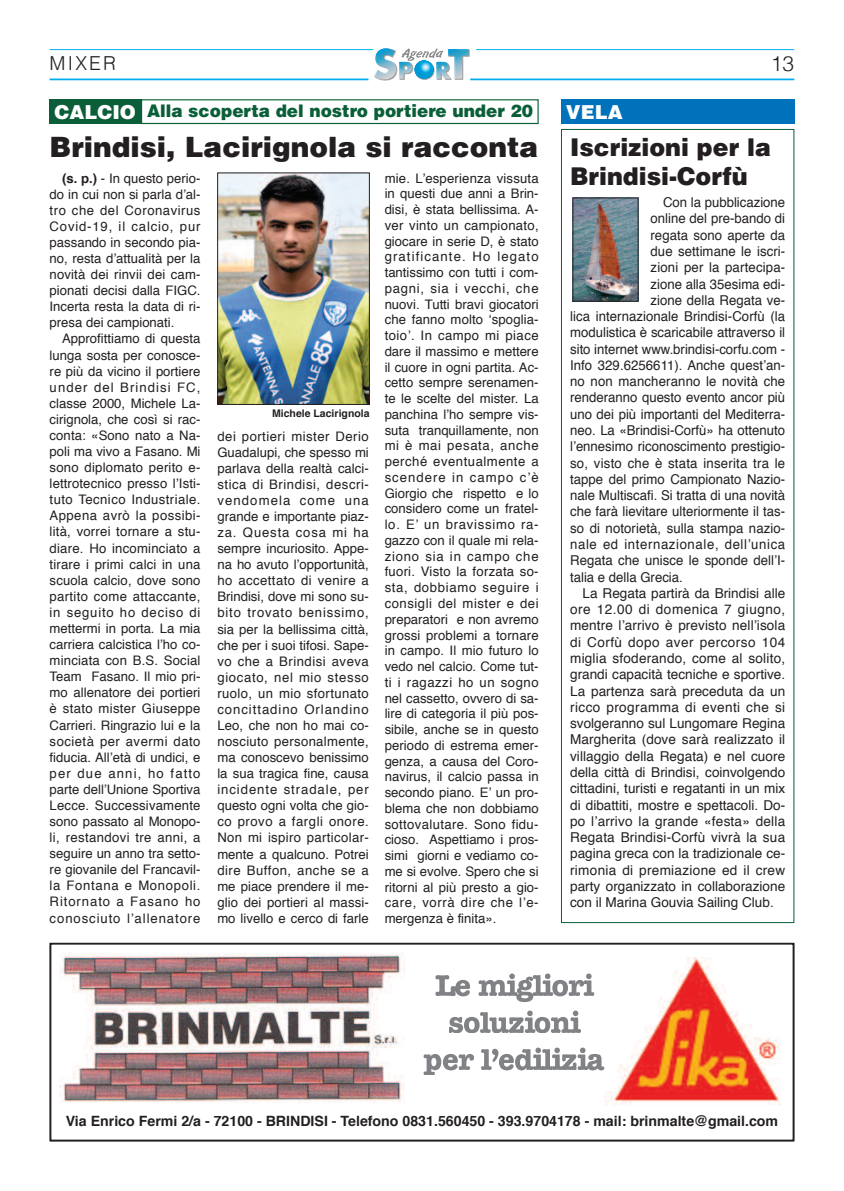
<style>
.page{position:relative;width:844px;height:1191px;background:#fff}
.page>*{position:absolute;margin:0;border:0;box-sizing:border-box;transform-origin:0 0}
.t1{font:900 28px "Helvetica";color:#231f20}
.t2{font:900 24.5px/29.4px "Helvetica";color:#231f20}
.t3{font:300 21px "Helvetica";color:#231f20}
.t4{font:300 19.25px "Helvetica";letter-spacing:.11em;color:#231f20}
.t5{font:900 19.25px "Helvetica";color:#fff}
.t6{font:900 17.32px "Helvetica";color:#0a5f38}
.t7{font:700 14.17px "Helvetica";color:#231f20}
.t8{font:13.65px "Helvetica";color:#231f20}
.t9{font:13.65px "Helvetica";letter-spacing:.02em;color:#231f20}
.t10{font:13.65px "Helvetica";letter-spacing:.03em;color:#231f20}
.t11{font:13.65px "Helvetica";letter-spacing:.045em;color:#231f20}
.t12{font:13.65px "Helvetica";letter-spacing:.035em;color:#231f20}
.t13{font:13.12px/16.1px "Helvetica";color:#231f20;text-align:justify}
.t14{font:700 10.5px "Helvetica";color:#231f20}
.s1{font-size:19.25px;color:#fff}
.s2{font-weight:700}
</style>
<div class="page">
<hr style="left:470px;top:78px;width:324px;height:2px;background:#00aeef">
<hr style="left:50px;top:78px;width:318px;height:2px;background:#00aeef">
<hr style="left:476px;top:49px;width:318px;height:1px;background:#00aeef">
<hr style="left:50px;top:49px;width:323px;height:1px;background:#00aeef">
<svg style="left:374px;top:48px;width:95px;height:32px"></svg>
<div style="left:50px;top:99px;width:92px;height:25px;background:#0a5f38"></div>
<img style="left:219px;top:175px;width:148px;height:228px">
<div style="left:217px;top:173px;width:152px;height:232px;border:1px solid #231f20"></div>
<div style="left:141px;top:99px;width:397px;height:25px;border:1px solid #0a5f38"></div>
<div style="left:50px;top:943px;width:744px;height:198px;border:2px solid #231f20"></div>
<img style="left:604px;top:957px;width:177px;height:148px">
<svg style="left:435px;top:975px;width:72px;height:21px"></svg>
<svg style="left:449px;top:1012px;width:70px;height:21px"></svg>
<svg style="left:423px;top:1049px;width:68px;height:26px"></svg>
<img style="left:60px;top:953px;width:345px;height:150px">
<div style="left:561px;top:99px;width:233px;height:25px;background:#0072bc"></div>
<div style="left:561px;top:129px;width:233px;height:794px;border:1px solid #0a5f38"></div>
<img style="left:574px;top:200px;width:62px;height:99px">
<div style="left:572px;top:198px;width:66px;height:103px;border:1px solid #231f20"></div>
<h3 class="t4" style="left:50px;top:56px;width:68px">MIXER</h3>
<h3 class="t3" style="left:770px;top:55px;width:25px">13</h3>
<h3 class="t6" style="left:55px;top:101px;width:480px"><span class="s1">CALCIO</span> Alla scoperta del nostro portiere under 20</h3>
<h1 class="t1" style="left:50px;top:130px;width:490px">Brindisi, Lacirignola si racconta</h1>
<p class="t13" style="left:50px;top:171px;width:152px;text-indent:12px"><span class="s2">(s. p.)</span> - In questo perio&shy;do in cui non si parla d’al&shy;tro che del Coronavirus Covid-19, il calcio, pur passando in secondo pia&shy;no, resta d’attualità per la novità dei rinvii dei cam&shy;pionati decisi dalla FIGC.<br>Incerta resta la data di ri&shy;presa dei campionati.</p>
<p class="t13" style="left:50px;top:332px;width:152px;text-indent:12px">Approfittiamo di questa lunga sosta per conosce&shy;re più da vicino il portiere under del Brindisi FC, classe 2000, Michele La&shy;cirignola, che così si rac&shy;conta: «Sono nato a Na&shy;poli ma vivo a Fasano. Mi sono diplomato perito e&shy;lettrotecnico presso l’Isti&shy;tuto Tecnico Industriale.<br>Appena avrò la possibi&shy;lità, vorrei tornare a stu&shy;diare. Ho incominciato a tirare i primi calci in una scuola calcio, dove sono partito come attaccante, in seguito ho deciso di mettermi in porta. La mia carriera calcistica l’ho co&shy;minciata con B.S. Social Team Fasano. Il mio pri&shy;mo allenatore dei portieri è stato mister Giuseppe Carrieri. Ringrazio lui e la società per avermi dato fiducia. All’età di undici, e per due anni, ho fatto parte dell’Unione Sportiva Lecce. Successivamente sono passato al Monopo&shy;li, restandovi tre anni, a seguire un anno tra setto&shy;re giovanile del Francavil&shy;la Fontana e Monopoli.<br>Ritornato a Fasano ho conosciuto l’allenatore</p>
<p class="t13" style="left:384px;top:171px;width:155px">mie. L’esperienza vissuta in questi due anni a Brin&shy;disi, è stata bellissima. A&shy;ver vinto un campionato, giocare in serie D, è stato gratificante. Ho legato tantissimo con tutti i com&shy;pagni, sia i vecchi, che nuovi. Tutti bravi giocatori che fanno molto ‘spoglia&shy;toio’. In campo mi piace dare il massimo e mettere il cuore in ogni partita. Ac&shy;cetto sempre serenamen&shy;te le scelte del mister. La panchina l’ho sempre vis&shy;suta tranquillamente, non mi è mai pesata, anche perché eventualmente a scendere in campo c’è Giorgio che rispetto e lo considero come un fratel&shy;lo. E’ un bravissimo ra&shy;gazzo con il quale mi rela&shy;ziono sia in campo che fuori. Visto la forzata so&shy;sta, dobbiamo seguire i consigli del mister e dei preparatori e non avremo grossi problemi a tornare in campo. Il mio futuro lo vedo nel calcio. Come tut&shy;ti i ragazzi ho un sogno nel cassetto, ovvero di sa&shy;lire di categoria il più pos&shy;sibile, anche se in questo periodo di estrema emer&shy;genza, a causa del Coro&shy;navirus, il calcio passa in secondo piano. E’ un pro&shy;blema che non dobbiamo sottovalutare. Sono fidu&shy;cioso. Aspettiamo i pros&shy;simi giorni e vediamo co&shy;me si evolve. Spero che si ritorni al più presto a gio&shy;care, vorrà dire che l’e&shy;mergenza è finita».</p>
<p class="t14" style="left:272px;top:409px;width:99px">Michele Lacirignola</p>
<p class="t13" style="left:217px;top:429px;width:153px">dei portieri mister Derio Guadalupi, che spesso mi parlava della realtà calci&shy;stica di Brindisi, descri&shy;vendomela come una grande e importante piaz&shy;za. Questa cosa mi ha sempre incuriosito. Appe&shy;na ho avuto l’opportunità, ho accettato di venire a Brindisi, dove mi sono su&shy;bito trovato benissimo, sia per la bellissima città, che per i suoi tifosi. Sape&shy;vo che a Brindisi aveva giocato, nel mio stesso ruolo, un mio sfortunato concittadino Orlandino Leo, che non ho mai co&shy;nosciuto personalmente, ma conoscevo benissimo la sua tragica fine, causa incidente stradale, per questo ogni volta che gio&shy;co provo a fargli onore.<br>Non mi ispiro particolar&shy;mente a qualcuno. Potrei dire Buffon, anche se a me piace prendere il me&shy;glio dei portieri al massi&shy;mo livello e cerco di farle</p>
<h3 class="t5" style="left:566px;top:105px;width:58px">VELA</h3>
<h2 class="t2" style="left:570px;top:133px;width:202px">Iscrizioni per la<br>Brindisi-Corfù</h2>
<p class="t8" style="left:662px;top:197px;width:124px">Con la pubblicazione</p>
<p class="t8" style="left:650px;top:213px;width:136px">online del pre-bando di</p>
<p class="t8" style="left:650px;top:229px;width:136px">regata sono aperte da</p>
<p class="t8" style="left:650px;top:245px;width:136px">due settimane le iscri-</p>
<p class="t8" style="left:650px;top:262px;width:136px">zioni per la partecipa-</p>
<p class="t8" style="left:650px;top:278px;width:136px">zione alla 35esima edi-</p>
<p class="t8" style="left:650px;top:294px;width:136px">zione della Regata ve-</p>
<p class="t8" style="left:570px;top:310px;width:216px">lica internazionale Brindisi-Corfù (la</p>
<p class="t8" style="left:570px;top:327px;width:216px">modulistica è scaricabile attraverso il</p>
<p class="t8" style="left:570px;top:343px;width:216px">sito internet www.brindisi-corfu.com -</p>
<p class="t8" style="left:570px;top:359px;width:216px">Info 329.6256611). Anche quest’an-</p>
<p class="t8" style="left:570px;top:376px;width:216px">no non mancheranno le novità che</p>
<p class="t8" style="left:570px;top:392px;width:216px">renderanno questo evento ancor più</p>
<p class="t8" style="left:570px;top:408px;width:216px">uno dei più importanti del Mediterra-</p>
<p class="t8" style="left:570px;top:424px;width:216px">neo. La «Brindisi-Corfù» ha ottenuto</p>
<p class="t8" style="left:570px;top:441px;width:216px">l’ennesimo riconoscimento prestigio-</p>
<p class="t9" style="left:570px;top:457px;width:216px">so, visto che è stata inserita tra le</p>
<p class="t8" style="left:570px;top:473px;width:216px">tappe del primo Campionato Nazio-</p>
<p class="t8" style="left:570px;top:489px;width:216px">nale Multiscafi. Si tratta di una novità</p>
<p class="t8" style="left:570px;top:506px;width:216px">che farà lievitare ulteriormente il tas-</p>
<p class="t8" style="left:570px;top:522px;width:216px">so di notorietà, sulla stampa nazio-</p>
<p class="t11" style="left:570px;top:538px;width:216px">nale ed internazionale, dell’unica</p>
<p class="t8" style="left:570px;top:555px;width:216px">Regata che unisce le sponde dell’I-</p>
<p class="t8" style="left:570px;top:571px;width:114px">talia e della Grecia.</p>
<p class="t8" style="left:582px;top:587px;width:204px">La Regata partirà da Brindisi alle</p>
<p class="t12" style="left:570px;top:603px;width:216px">ore 12.00 di domenica 7 giugno,</p>
<p class="t8" style="left:570px;top:620px;width:216px">mentre l’arrivo è previsto nell’isola</p>
<p class="t10" style="left:570px;top:636px;width:216px">di Corfù dopo aver percorso 104</p>
<p class="t8" style="left:570px;top:652px;width:216px">miglia sfoderando, come al solito,</p>
<p class="t8" style="left:570px;top:669px;width:216px">grandi capacità tecniche e sportive.</p>
<p class="t8" style="left:570px;top:685px;width:216px">La partenza sarà preceduta da un</p>
<p class="t10" style="left:570px;top:701px;width:216px">ricco programma di eventi che si</p>
<p class="t8" style="left:570px;top:717px;width:216px">svolgeranno sul Lungomare Regina</p>
<p class="t8" style="left:570px;top:734px;width:216px">Margherita (dove sarà realizzato il</p>
<p class="t8" style="left:570px;top:750px;width:216px">villaggio della Regata) e nel cuore</p>
<p class="t8" style="left:570px;top:766px;width:216px">della città di Brindisi, coinvolgendo</p>
<p class="t8" style="left:570px;top:782px;width:216px">cittadini, turisti e regatanti in un mix</p>
<p class="t8" style="left:570px;top:799px;width:216px">di dibattiti, mostre e spettacoli. Do-</p>
<p class="t8" style="left:570px;top:815px;width:216px">po l’arrivo la grande «festa» della</p>
<p class="t8" style="left:570px;top:831px;width:216px">Regata Brindisi-Corfù vivrà la sua</p>
<p class="t8" style="left:570px;top:848px;width:216px">pagina greca con la tradizionale ce-</p>
<p class="t9" style="left:570px;top:864px;width:216px">rimonia di premiazione ed il crew</p>
<p class="t8" style="left:570px;top:880px;width:216px">party organizzato in collaborazione</p>
<p class="t8" style="left:570px;top:896px;width:205px">con il Marina Gouvia Sailing Club.</p>
<p class="t7" style="left:66px;top:1115px;width:713px">Via Enrico Fermi 2/a - 72100 - BRINDISI - Telefono 0831.560450 - 393.9704178 - mail: brinmalte@gmail.com</p>
</div>
